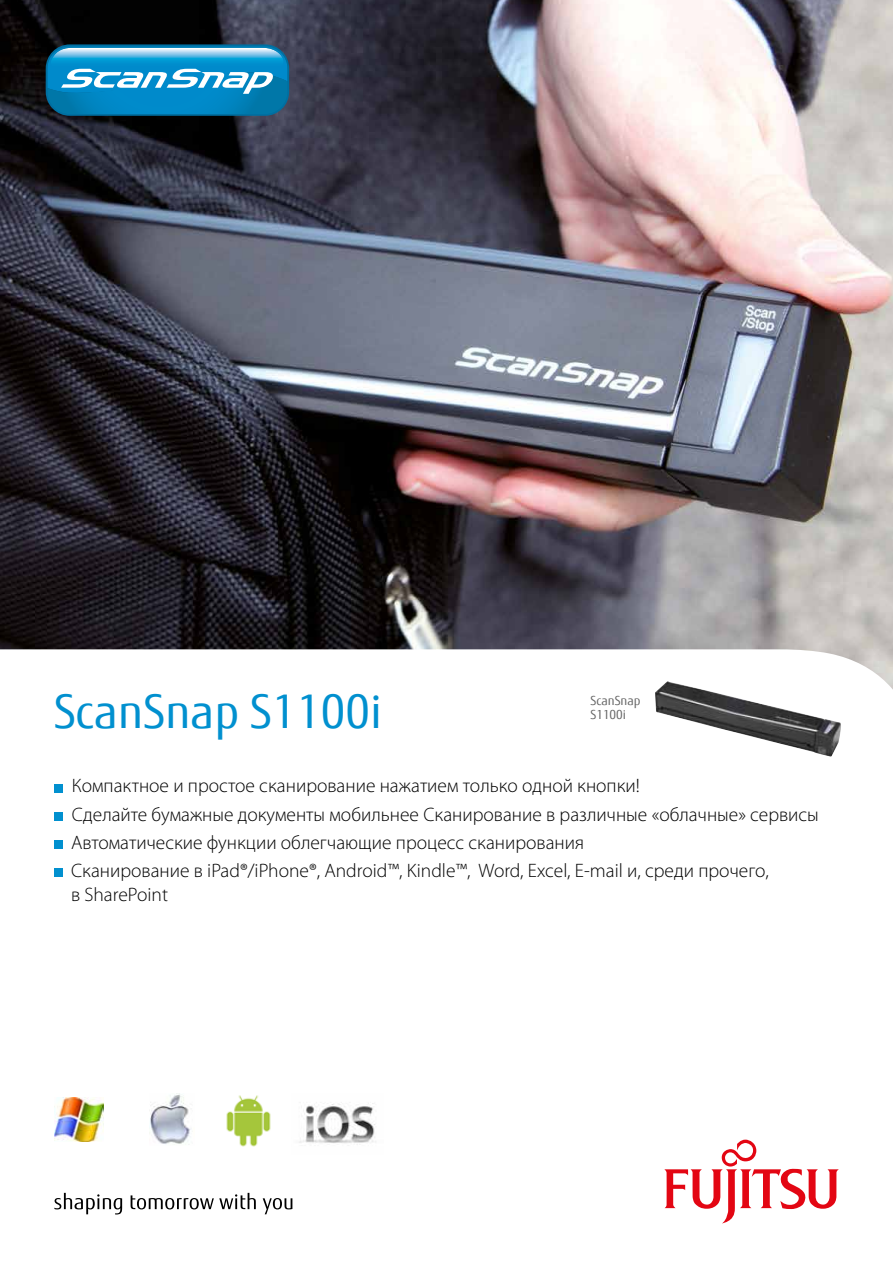
<style>
.page{position:relative;width:893px;height:1263px;background:#fff}
.page>*{position:absolute;margin:0;border:0;box-sizing:border-box;transform-origin:0 0}
.t1{font:46.5px "Fujitsu Sans";color:#0190cf}
.t2{font:300 19.5px/28.2px "Myriad Pro";color:#000}
.t3{font:12.6px/14.7px "Fujitsu Sans";color:#000}
</style>
<div class="page">
<img style="left:0;top:0;width:893px;height:649px">
<svg style="left:0;top:649px;width:893px;height:575px"></svg>
<svg style="left:54px;top:1193px;width:68px;height:21px"></svg>
<svg style="left:131px;top:1193px;width:125px;height:16px"></svg>
<svg style="left:263px;top:1198px;width:29px;height:16px"></svg>
<svg style="left:664px;top:1139px;width:175px;height:84px"></svg>
<div style="left:46px;top:44px;width:243px;height:72px;background:#006fa1;border-radius:24px"></div>
<svg style="left:47px;top:46px;width:240px;height:68px"></svg>
<img style="left:292px;top:1094px;width:92px;height:60px">
<img style="left:150px;top:1093px;width:45px;height:53px">
<img style="left:207px;top:1089px;width:83px;height:63px">
<img style="left:54px;top:1098px;width:49px;height:43px">
<img style="left:655px;top:681px;width:186px;height:76px">
<div style="left:54px;top:784px;width:9px;height:8px;background:#0190cf"></div>
<div style="left:54px;top:812px;width:9px;height:8px;background:#0190cf"></div>
<div style="left:54px;top:840px;width:9px;height:9px;background:#0190cf"></div>
<div style="left:54px;top:868px;width:9px;height:9px;background:#0190cf"></div>
<h1 class="t1" style="left:54px;top:694px;width:329px">ScanSnap S1100i</h1>
<p class="t3" style="left:591px;top:694px;width:51px">ScanSnap<br>S1100i</p>
<p class="t2" style="left:71px;top:773px;width:749px">Компактное и простое сканирование нажатием только одной кнопки!<br>Сделайте бумажные документы мобильнее Сканирование в различные «облачные» сервисы Автоматические функции облегчающие процесс сканирования<br>Сканирование в iPad®/iPhone®, Android™, Kindle™, Word, Excel, E-mail и, среди прочего,</p>
<p class="t2" style="left:71px;top:882px;width:98px">в SharePoint</p>
</div>
